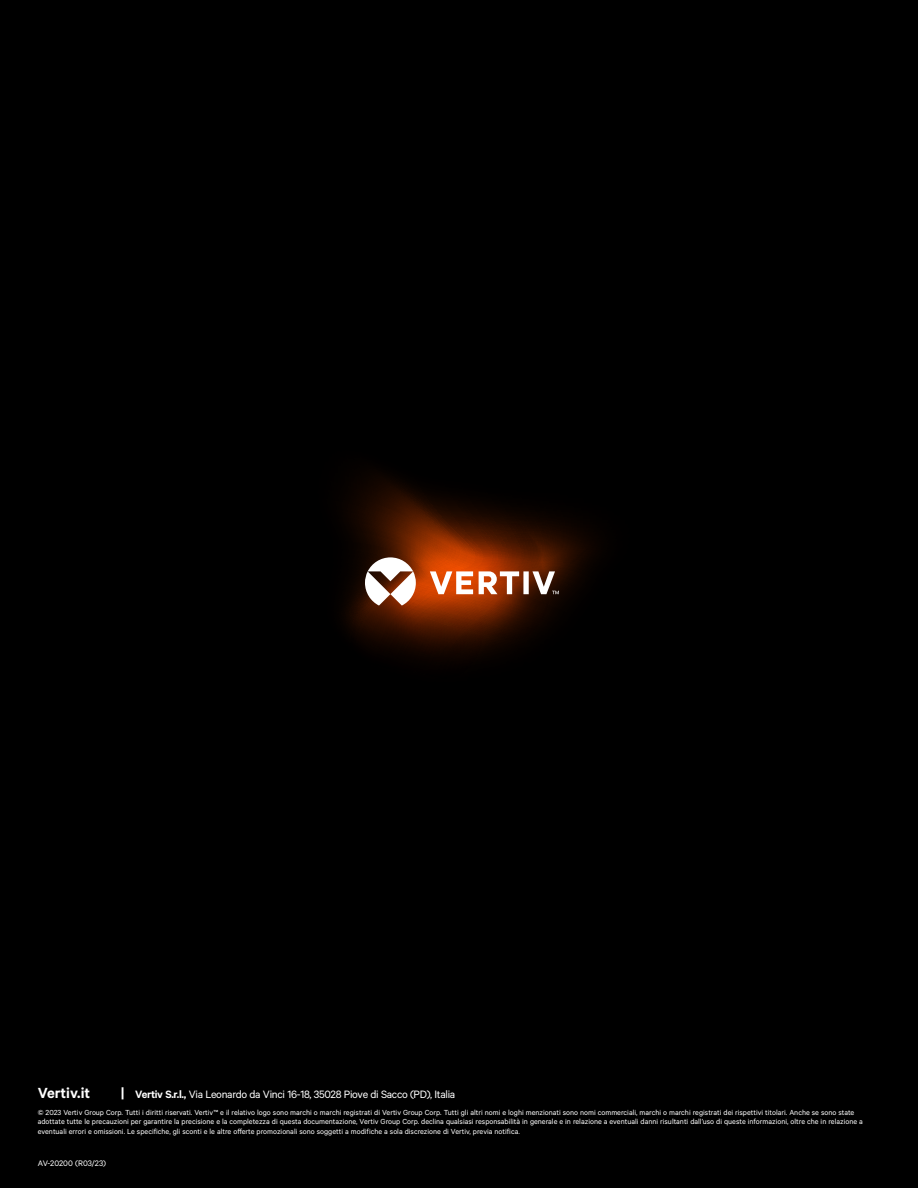
<style>
.page{position:relative;width:918px;height:1188px;background:#000}
.page>*{position:absolute;margin:0;border:0;box-sizing:border-box;transform-origin:0 0}
.t1{font:600 16.5px "Calibre";color:#fff}
.t2{font:12px "Calibre";letter-spacing:-.025em;color:#fff}
.Document_ID{font:9px "Calibre";color:#fff}
.t3{font:8.25px/9.8px "Calibre";color:#fff}
.s1{font-weight:600;font-size:16.5px}
.s2{font-weight:600}
</style>
<div class="page">
<svg style="left:341px;top:472px;width:258px;height:158px"></svg>
<svg style="left:349px;top:516px;width:210px;height:146px"></svg>
<p class="t1" style="left:38px;top:1083px;width:54px">Vertiv.it</p>
<p class="t2" style="left:121px;top:1087px;width:336px"><span class="s1">|</span> <span class="s2">Vertiv S.r.l.,</span> Via Leonardo da Vinci 16-18, 35028 Piove di Sacco (PD), Italia</p>
<p class="t3" style="left:38px;top:1107px;width:827px">© 2023 Vertiv Group Corp. Tutti i diritti riservati. Vertiv™ e il relativo logo sono marchi o marchi registrati di Vertiv Group Corp. Tutti gli altri nomi e loghi menzionati sono nomi commerciali, marchi o marchi registrati dei rispettivi titolari. Anche se sono state adottate tutte le precauzioni per garantire la precisione e la completezza di questa documentazione, Vertiv Group Corp. declina qualsiasi responsabilità in generale e in relazione a eventuali danni risultanti dall’uso di queste informazioni, oltre che in relazione a eventuali errori e omissioni. Le specifiche, gli sconti e le altre offerte promozionali sono soggetti a modifiche a sola discrezione di Vertiv, previa notifica.</p>
<p class="Document_ID" style="left:38px;top:1158px;width:70px">AV-20200 (R03/23)</p>
</div>
